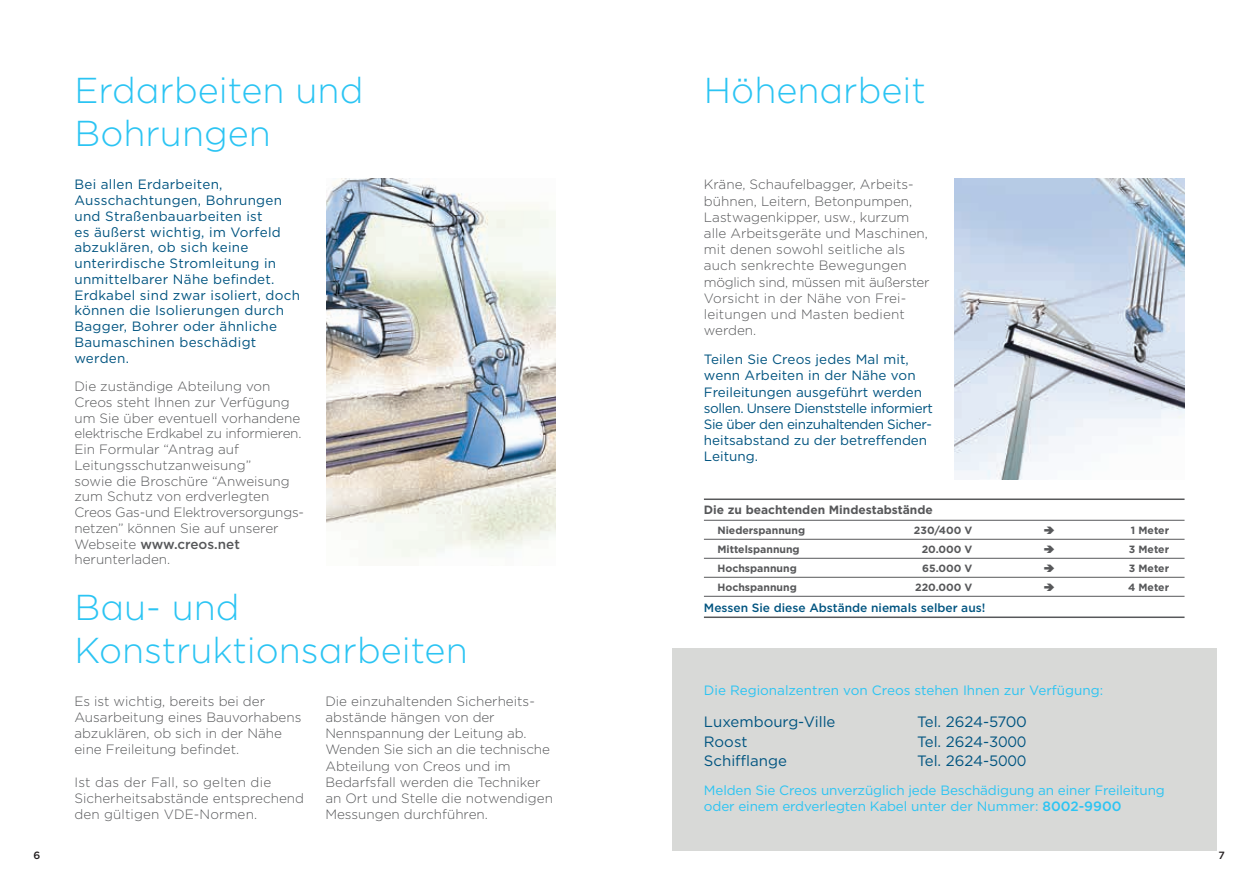
<style>
.page{position:relative;width:1259px;height:893px;background:#fff}
.page>*{position:absolute;margin:0;border:0;box-sizing:border-box;transform-origin:0 0}
.t1{font:300 36px/43.2px "Gotham";color:#2bc4f3}
.t2{font:15px "Gotham";color:#005480}
.t3{font:15px "Gotham";letter-spacing:-.02em;color:#005480}
.t4{font:15px "Gotham";letter-spacing:-.03em;color:#005480}
.t5{font:300 13.5px/16.2px "Gotham";color:#57585a}
.t6{font:13.5px/15.8px "Gotham";letter-spacing:.02em;color:#005480}
.t7{font:13.5px/16.2px "Gotham";color:#005480}
.t8{font:13.5px/16.2px "Gotham";letter-spacing:-.01em;color:#2bc4f3}
.t9{font:500 12px "Gotham";color:#005480}
.t10{font:700 12px "Gotham";color:#57585a}
.t11{font:700 10.5px "Gotham";color:#57585a}
.t12{font:500 10.5px "Gotham";color:#231f20}
.s1{font-weight:500}
</style>
<div class="page">
<img style="left:955px;top:179px;width:229px;height:300px">
<hr style="left:704px;top:498px;width:480px;height:2px;background:#57585a">
<hr style="left:704px;top:520px;width:480px;height:1px;background:#57585a">
<hr style="left:704px;top:539px;width:480px;height:1px;background:#57585a">
<hr style="left:704px;top:558px;width:480px;height:1px;background:#57585a">
<hr style="left:704px;top:577px;width:480px;height:1px;background:#57585a">
<hr style="left:704px;top:596px;width:480px;height:1px;background:#57585a">
<hr style="left:704px;top:616px;width:480px;height:2px;background:#57585a">
<img style="left:326px;top:179px;width:229px;height:378px">
<div style="left:672px;top:648px;width:544px;height:202px;background:#d8d9d7"></div>
<p class="t1" style="left:74px;top:68px;width:290px">Erdarbeiten und<br>Bohrungen</p>
<p class="t6" style="left:74px;top:176px;width:227px">Bei allen Erdarbeiten,<br>Ausschachtungen, Bohrungen und Straßenbauarbeiten ist<br>es äußerst wichtig, im Vorfeld abzuklären, ob sich keine unterirdische Stromleitung in unmittelbarer Nähe befindet.<br>Erdkabel sind zwar isoliert, doch können die Isolierungen durch<br>Bagger, Bohrer oder ähnliche<br>Baumaschinen beschädigt werden.</p>
<p class="t5" style="left:74px;top:378px;width:229px;line-height:15.8px">Die zuständige Abteilung von<br>Creos steht Ihnen zur Verfügung um Sie über eventuell vorhandene elektrische Erdkabel zu informieren.<br>Ein Formular “Antrag auf<br>Leitungsschutzanweisung”<br>sowie die Broschüre “Anweisung zum Schutz von erdverlegten<br>Creos Gas-und Elektroversorgungs&shy;netzen” können Sie auf unserer<br>Webseite <span class="s1">www.creos.net </span>herunterladen.</p>
<p class="t1" style="left:74px;top:584px;width:395px">Bau- und<br>Konstruktionsarbeiten</p>
<p class="t5" style="left:74px;top:692px;width:228px">Es ist wichtig, bereits bei der<br>Ausarbeitung eines Bauvorhabens abzuklären, ob sich in der Nähe eine Freileitung befindet.</p>
<p class="t5" style="left:74px;top:773px;width:231px">Ist das der Fall, so gelten die<br>Sicherheitsabstände entsprechend den gültigen VDE-Normen.</p>
<p class="t5" style="left:325px;top:692px;width:229px">Die einzuhaltenden Sicherheits&shy;abstände hängen von der<br>Nennspannung der Leitung ab.<br>Wenden Sie sich an die technische<br>Abteilung von Creos und im<br>Bedarfsfall werden die Techniker an Ort und Stelle die notwendigen<br>Messungen durchführen.</p>
<p class="t1" style="left:704px;top:68px;width:223px">Höhenarbeit</p>
<p class="t5" style="left:704px;top:176px;width:227px">Kräne, Schaufelbagger, Arbeits&shy;bühnen, Leitern, Betonpumpen,<br>Lastwagenkipper, usw., kurzum alle Arbeitsgeräte und Maschinen, mit denen sowohl seitliche als auch senkrechte Bewegungen möglich sind, müssen mit äußerster<br>Vorsicht in der Nähe von Frei&shy;leitungen und Masten bedient werden.</p>
<p class="t7" style="left:704px;top:351px;width:230px">Teilen Sie Creos jedes Mal mit, wenn Arbeiten in der Nähe von<br>Freileitungen ausgeführt werden sollen. Unsere Dienststelle informiert<br>Sie über den einzuhaltenden Sicher&shy;heitsabstand zu der betreffenden<br>Leitung.</p>
<p class="t10" style="left:704px;top:501px;width:230px">Die zu beachtenden Mindestabstände</p>
<p class="t11" style="left:717px;top:523px;width:89px">Niederspannung</p>
<p class="t11" style="left:914px;top:523px;width:60px">230/400 V</p>
<p class="t11" style="left:1131px;top:523px;width:40px">1 Meter</p>
<p class="t11" style="left:717px;top:542px;width:84px">Mittelspannung</p>
<p class="t11" style="left:921px;top:542px;width:52px">20.000 V</p>
<p class="t11" style="left:1128px;top:542px;width:42px">3 Meter</p>
<p class="t11" style="left:717px;top:561px;width:81px">Hochspannung</p>
<p class="t11" style="left:922px;top:561px;width:52px">65.000 V</p>
<p class="t11" style="left:1128px;top:561px;width:42px">3 Meter</p>
<p class="t11" style="left:717px;top:580px;width:81px">Hochspannung</p>
<p class="t11" style="left:915px;top:580px;width:59px">220.000 V</p>
<p class="t11" style="left:1128px;top:580px;width:42px">4 Meter</p>
<p class="t9" style="left:704px;top:600px;width:283px">Messen Sie diese Abstände niemals selber aus!</p>
<p class="t8" style="left:704px;top:682px;width:401px">Die Regionalzentren von Creos stehen Ihnen zur Verfügung:</p>
<p class="t2" style="left:704px;top:712px;width:133px">Luxembourg-Ville</p>
<p class="t4" style="left:917px;top:712px;width:111px">Tel. 2624-5700</p>
<p class="t2" style="left:704px;top:732px;width:45px">Roost</p>
<p class="t3" style="left:917px;top:732px;width:111px">Tel. 2624-3000</p>
<p class="t2" style="left:704px;top:751px;width:85px">Schifflange</p>
<p class="t3" style="left:917px;top:751px;width:111px">Tel. 2624-5000</p>
<p class="t8" style="left:704px;top:782px;width:462px">Melden Sie Creos unverzüglich jede Beschädigung an einer Freileitung oder einem erdverlegten Kabel unter der Nummer: <span class="s1">8002-9900</span></p>
<p class="t12" style="left:34px;top:848px;width:8px">6</p>
<p class="t12" style="left:1218px;top:848px;width:8px">7</p>
</div>
